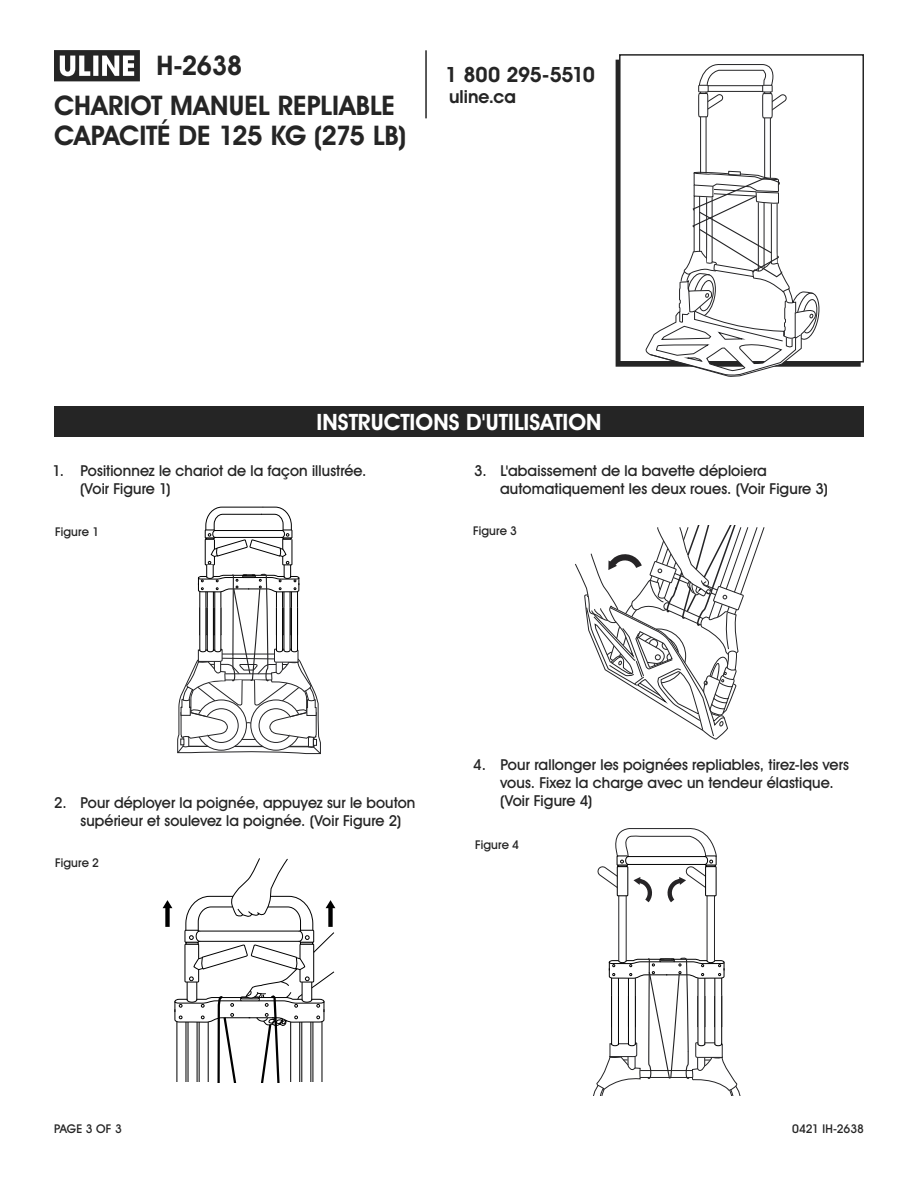
<style>
.page{position:relative;width:918px;height:1188px;background:#fff}
.page>*{position:absolute;margin:0;border:0;box-sizing:border-box;transform-origin:0 0}
.t1{font:700 27px/30px "Uline Two Knine";letter-spacing:-.005em;color:#252525}
._2_HEADING_REVERSE{font:700 22.5px "Uline Two Knine";color:#fff}
.t2{font:700 21px "Uline Two Knine";letter-spacing:-.02em;color:#252525}
.t3{font:700 18px "Uline Two Knine";color:#252525}
.t4{font:15px/18px "Uline Two Knine";letter-spacing:.005em;color:#252525}
.t5{font:12px "Uline Two Knine";color:#252525}
.s1{font-weight:700}
</style>
<div class="page">
<hr style="left:425px;top:50px;width:2px;height:68px;background:#252525">
<svg style="left:54px;top:50px;width:86px;height:31px"></svg>
<svg style="left:163px;top:858px;width:172px;height:224px"></svg>
<svg style="left:575px;top:526px;width:190px;height:214px"></svg>
<hr style="left:619px;top:892px;width:1px;height:69px;background:#242426">
<hr style="left:626px;top:892px;width:1px;height:69px;background:#242426">
<hr style="left:707px;top:892px;width:1px;height:69px;background:#242426">
<hr style="left:714px;top:892px;width:1px;height:69px;background:#242426">
<svg style="left:597px;top:828px;width:120px;height:79px"></svg>
<svg style="left:593px;top:956px;width:148px;height:139px"></svg>
<svg style="left:177px;top:507px;width:144px;height:247px"></svg>
<div style="left:619px;top:54px;width:245px;height:309px;border:2px solid #252525"></div>
<hr style="left:770px;top:92px;width:1px;height:86px;background:#242426">
<hr style="left:764px;top:92px;width:1px;height:86px;background:#242426">
<hr style="left:708px;top:91px;width:55px;height:1px;background:#242426">
<svg style="left:699px;top:64px;width:75px;height:22px"></svg>
<div style="left:762px;top:85px;width:10px;height:7px;border:1px solid #242426"></div>
<svg style="left:762px;top:93px;width:25px;height:26px"></svg>
<hr style="left:706px;top:92px;width:1px;height:81px;background:#242426">
<hr style="left:700px;top:92px;width:1px;height:81px;background:#242426">
<svg style="left:698px;top:93px;width:26px;height:24px"></svg>
<div style="left:698px;top:85px;width:10px;height:7px;border:1px solid #242426"></div>
<svg style="left:646px;top:171px;width:175px;height:206px"></svg>
<div style="left:54px;top:406px;width:810px;height:30px;background:#252525"></div>
<h1 class="t1" style="left:157px;top:50px;width:87px">H-2638</h1>
<h1 class="t1" style="left:54px;top:90px;width:354px">CHARIOT MANUEL REPLIABLE<br>CAPACITÉ DE 125 KG (275 LB)</h1>
<h3 class="t2" style="left:445px;top:62px;width:152px">1 800 295-5510</h3>
<p class="t3" style="left:449px;top:86px;width:68px">uline.ca</p>
<h1 class="_2_HEADING_REVERSE" style="left:316px;top:408px;width:287px">INSTRUCTIONS D'UTILISATION</h1>
<p class="t4" style="left:80px;top:462px;width:288px;text-indent:-27px">1. Positionnez le chariot de la façon illustrée. (Voir Figure 1)</p>
<p class="t5" style="left:55px;top:525px;width:46px">Figure 1</p>
<p class="t4" style="left:500px;top:462px;width:330px;text-indent:-26px">3. L<span class="s1">'</span>abaissement de la bavette déploiera automatiquement les deux roues. (Voir Figure 3)</p>
<p class="t5" style="left:473px;top:524px;width:45px">Figure 3</p>
<p class="t4" style="left:80px;top:793px;width:337px;text-indent:-26px">2. Pour déployer la poignée, appuyez sur le bouton supérieur et soulevez la poignée. (Voir Figure 2)</p>
<p class="t5" style="left:55px;top:855px;width:45px">Figure 2</p>
<p class="t4" style="left:500px;top:756px;width:351px;text-indent:-27px">4. Pour rallonger les poignées repliables, tirez-les vers vous. Fixez la charge avec un tendeur élastique. (Voir Figure 4)</p>
<p class="t5" style="left:475px;top:837px;width:45px">Figure 4</p>
<p class="t5" style="left:54px;top:1122px;width:69px">PAGE 3 OF 3</p>
<p class="t5" style="left:792px;top:1122px;width:73px">0421 IH-2638</p>
</div>
